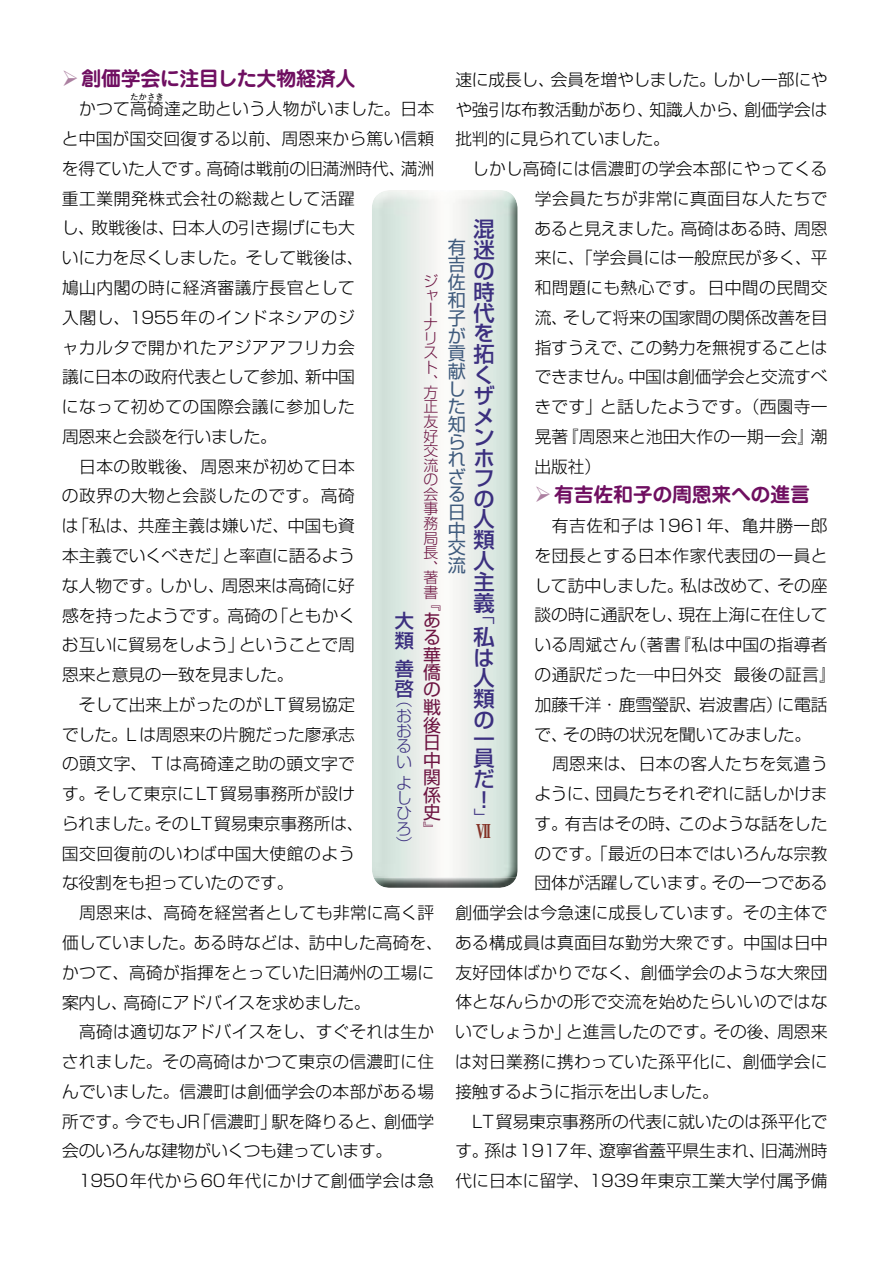
<style>
.page{position:relative;width:893px;height:1263px;background:#fff}
.page>*{position:absolute;margin:0;border:0;box-sizing:border-box;transform-origin:0 0}
.t1{font:500 21.3px/20.9px "Shin Go Pro";color:#3b2f7f}
.t2{font:300 21.3px "Shin Go Pro";color:#3b2f7f}
.t3{font:700 20.1px "Jun 501 Pro";letter-spacing:-.02em;color:#6f0f61}
.t4{font:500 19.2px/20.4px "Shin Go Pro";color:#3b2f7f}
.t5{font:700 19.2px "Ryumin Pro";color:#833125}
.t6{font:300 19.2px "Shin Go Pro";color:#3b2f7f}
.t7{font:18px/17.7px "Shin Go Pro";color:#3f5b7d}
.t8{font:17.85px/17.5px "Shin Go Pro";color:#6e1542;text-align:justify}
.t9{font:300 16.8px/29.7px "Shin Go Pro";letter-spacing:.005em;color:#000}
.t10{font:300 16.8px/29.7px "Shin Go Pro";letter-spacing:.03em;color:#000;text-align:right}
.t11{font:300 16.8px "Shin Go Pro";letter-spacing:-.015em;color:#000}
.t12{font:300 16.8px "Shin Go Pro";letter-spacing:.035em;color:#000}
.t13{font:300 16.8px "Shin Go Pro";letter-spacing:.045em;color:#000}
.t14{font:300 16.8px "Shin Go Pro";letter-spacing:.025em;color:#000}
.t15{font:300 16.8px "Shin Go Pro";letter-spacing:-.02em;color:#000}
.t16{font:300 15.9px/15.5px "Shin Go Pro";color:#3b2f7f;text-align:justify}
.t17{font:300 14.85px/14.5px "Shin Go Pro";color:#6e1542}
.t18{font:300 8.4px "Shin Go Pro";color:#000}
</style>
<div class="page">
<img style="left:383px;top:190px;width:125px;height:2px">
<img style="left:373px;top:877px;width:143px;height:11px">
<img style="left:372px;top:192px;width:146px;height:685px">
<p class="t3" style="left:81px;top:62px;width:276px">創価学会に注目した大物経済人</p>
<p class="t9" style="left:62px;top:92px;width:374px">　かつて高碕達之助という人物がいました。日本</p>
<p class="t9" style="left:551px;top:62px;width:167px">会員を増やしました。</p>
<p class="t9" style="left:455px;top:62px;width:101px">速に成長し、</p>
<p class="t11" style="left:712px;top:66px;width:117px">しかし一部にや</p>
<p class="t18" style="left:130px;top:90px;width:35px">たかさき</p>
<p class="t9" style="left:62px;top:122px;width:374px;text-align:right">と中国が国交回復する以前、周恩来から篤い信頼満洲</p>
<p class="t9" style="left:455px;top:92px;width:200px">や強引な布教活動があり、</p>
<p class="t11" style="left:455px;top:125px;width:216px">批判的に見られていました。</p>
<p class="t9" style="left:455px;top:152px;width:374px">　しかし高碕には信濃町の学会本部にやってくる</p>
<p class="t10" style="left:535px;top:182px;width:294px">学会員たちが非常に真面目な人たちで</p>
<p class="t9" style="left:794px;top:211px;width:35px">周恩</p>
<p class="t9" style="left:744px;top:92px;width:85px">創価学会は</p>
<p class="t9" style="left:649px;top:92px;width:101px">知識人から、</p>
<p class="t9" style="left:62px;top:152px;width:151px">を得ていた人です。</p>
<p class="t12" style="left:62px;top:185px;width:294px">重工業開発株式会社の総裁として活躍</p>
<p class="t9" style="left:172px;top:211px;width:185px">日本人の引き揚げにも大</p>
<p class="t9" style="left:207px;top:152px;width:200px">高碕は戦前の旧満洲時代、</p>
<p class="t1" style="left:473px;top:216px;width:22px">混迷の時代を拓くザメンホフの人類人主義</p>
<p class="t9" style="left:92px;top:211px;width:85px">敗戦後は、</p>
<p class="t9" style="left:681px;top:211px;width:118px">高碕はある時、</p>
<p class="t9" style="left:535px;top:211px;width:151px">あると見えました。</p>
<p class="t9" style="left:535px;top:241px;width:294px">来に、「学会員には一般庶民が多く、平</p>
<p class="t14" style="left:535px;top:274px;width:294px">和問題にも熱心です。日中間の民間交</p>
<p class="t9" style="left:563px;top:301px;width:266px">そして将来の国家間の関係改善を目</p>
<p class="t9" style="left:62px;top:211px;width:35px">し、</p>
<p class="t9" style="left:62px;top:241px;width:303px">いに力を尽くしました。そして戦後は、</p>
<p class="t10" style="left:62px;top:271px;width:294px">鳩山内閣の時に経済審議庁長官として</p>
<p class="t13" style="left:62px;top:304px;width:294px">入閣し、1955年のインドネシアのジ</p>
<p class="t12" style="left:62px;top:333px;width:295px">ャカルタで開かれたアジアアフリカ会</p>
<p class="t9" style="left:305px;top:360px;width:51px">新中国</p>
<p class="t7" style="left:448px;top:236px;width:19px">有吉佐和子が貢献した知られざる日中交流</p>
<p class="t17" style="left:423px;top:272px;width:16px">ジャーナリスト</p>
<p class="t9" style="left:535px;top:301px;width:35px">流、</p>
<p class="t11" style="left:629px;top:333px;width:200px">この勢力を無視することは</p>
<p class="t9" style="left:629px;top:330px;width:200px;text-indent:-94px">指すうえで、<br>中国は創価学会と交流すべ</p>
<p class="t9" style="left:62px;top:360px;width:249px">議に日本の政府代表として参加、</p>
<p class="t10" style="left:62px;top:390px;width:295px">になって初めての国際会議に参加した</p>
<p class="t11" style="left:62px;top:423px;width:216px">周恩来と会談を行いました。</p>
<p class="t10" style="left:62px;top:449px;width:294px">　日本の敗戦後、周恩来が初めて日本</p>
<p class="t10" style="left:62px;top:479px;width:294px">の政界の大物と会談したのです。高碕</p>
<p class="t9" style="left:72px;top:509px;width:284px">「私は、共産主義は嫌いだ、中国も資</p>
<p class="t9" style="left:535px;top:360px;width:101px">できません。</p>
<p class="t9" style="left:535px;top:390px;width:294px">きです」と話したようです。（西園寺一</p>
<p class="t9" style="left:811px;top:420px;width:18px">潮</p>
<p class="t17" style="left:423px;top:373px;width:15px">、</p>
<p class="t17" style="left:423px;top:383px;width:16px;text-align:justify">方正友好交流の会事務局長</p>
<p class="t9" style="left:562px;top:420px;width:254px">『周恩来と池田大作の一期一会』</p>
<p class="t9" style="left:535px;top:420px;width:68px">晃著<br>出版社(</p>
<p class="t3" style="left:554px;top:479px;width:258px">有吉佐和子の周恩来への進言</p>
<p class="t10" style="left:535px;top:509px;width:295px">　有吉佐和子は1961年、亀井勝一郎を団長とする日本作家代表団の一員とその座</p>
<p class="t9" style="left:62px;top:509px;width:18px">は</p>
<p class="t9" style="left:221px;top:539px;width:135px;text-indent:-159px">本主義でいくべきだ」<br>周恩来は高碕に好</p>
<p class="t9" style="left:222px;top:539px;width:134px">と率直に語るよう</p>
<p class="t17" style="left:423px;top:558px;width:15px">、</p>
<p class="t17" style="left:423px;top:568px;width:16px">著書</p>
<p class="t9" style="left:679px;top:568px;width:150px;text-indent:-144px">して訪中しました。<br>現在上海に在住して</p>
<p class="t9" style="left:681px;top:568px;width:101px">私は改めて、</p>
<p class="t9" style="left:62px;top:568px;width:102px">な人物です。</p>
<p class="t9" style="left:159px;top:568px;width:68px">しかし、</p>
<p class="t8" style="left:423px;top:591px;width:19px">『</p>
<p class="t9" style="left:271px;top:598px;width:85px">「ともかく</p>
<p class="t9" style="left:674px;top:598px;width:155px;text-indent:-140px">談の時に通訳をし、<br>『私は中国の指導者</p>
<p class="t9" style="left:239px;top:598px;width:117px;text-indent:-177px">感を持ったようです。高碕の<br>ということで周</p>
<p class="t4" style="left:395px;top:608px;width:20px">大類</p>
<p class="t4" style="left:395px;top:656px;width:20px">善啓</p>
<p class="t8" style="left:423px;top:609px;width:19px">ある華僑の戦後日中関係史</p>
<p class="t2" style="left:473px;top:596px;width:22px">「</p>
<p class="t1" style="left:473px;top:624px;width:22px;line-height:20.2px;text-align:justify">私は人類の一員</p>
<p class="t1" style="left:473px;top:766px;width:22px">だ</p>
<p class="t9" style="left:630px;top:628px;width:53px">（著書</p>
<p class="t9" style="left:62px;top:628px;width:184px">お互いに貿易をしよう」</p>
<p class="t9" style="left:62px;top:658px;width:233px">恩来と意見の一致を見ました。</p>
<p class="t9" style="left:62px;top:687px;width:294px">　そして出来上がったのがLT貿易協定</p>
<p class="t9" style="left:123px;top:717px;width:233px">Ｌは周恩来の片腕だった廖承志</p>
<p class="t9" style="left:535px;top:628px;width:103px">いる周斌さん</p>
<p class="t9" style="left:535px;top:658px;width:188px">の通訳だった─中日外交</p>
<p class="t9" style="left:734px;top:658px;width:104px">最後の証言『</p>
<p class="t9" style="left:699px;top:687px;width:85px">岩波書店）</p>
<p class="t9" style="left:563px;top:687px;width:249px;text-indent:-29px">加藤千洋・鹿雪瑩訳、<br>その時の状況を聞いてみました。</p>
<p class="t9" style="left:777px;top:687px;width:52px">に電話</p>
<p class="t16" style="left:396px;top:690px;width:17px">（</p>
<p class="t16" style="left:396px;top:706px;width:17px">おおるい</p>
<p class="t16" style="left:396px;top:773px;width:17px">よしひろ</p>
<p class="t9" style="left:62px;top:717px;width:68px">でした。</p>
<p class="t10" style="left:62px;top:747px;width:294px">の頭文字、Ｔは高碕達之助の頭文字で</p>
<p class="t9" style="left:62px;top:777px;width:294px">す。そして東京にLT貿易事務所が設け</p>
<p class="t9" style="left:155px;top:807px;width:210px">そのLT貿易東京事務所は、</p>
<p class="t9" style="left:535px;top:717px;width:35px">で、</p>
<p class="t10" style="left:535px;top:747px;width:295px">　周恩来は、日本の客人たちを気遣う</p>
<p class="t9" style="left:596px;top:777px;width:233px">団員たちそれぞれに話しかけま</p>
<p class="t9" style="left:535px;top:777px;width:67px">ように、</p>
<p class="t1" style="left:473px;top:787px;width:13px">!</p>
<p class="t6" style="left:474px;top:802px;width:12px">」</p>
<p class="t9" style="left:565px;top:806px;width:118px">有吉はその時、</p>
<p class="t9" style="left:678px;top:806px;width:151px">このような話をした</p>
<p class="t9" style="left:535px;top:806px;width:35px">す。</p>
<p class="t9" style="left:535px;top:836px;width:294px">のです。「最近の日本ではいろんな宗教</p>
<p class="t9" style="left:712px;top:866px;width:117px">その一つである</p>
<p class="t9" style="left:62px;top:807px;width:100px">られました。</p>
<p class="t12" style="left:62px;top:839px;width:295px">国交回復前のいわば中国大使館のよう</p>
<p class="t11" style="left:62px;top:869px;width:233px">な役割をも担っていたのです。</p>
<p class="t9" style="left:62px;top:896px;width:374px">　周恩来は、高碕を経営者としても非常に高く評</p>
<p class="t9" style="left:62px;top:926px;width:382px">価していました。ある時などは、訪中した高碕を、</p>
<p class="t9" style="left:62px;top:955px;width:374px">かつて、高碕が指揮をとっていた旧満州の工場に</p>
<p class="t11" style="left:123px;top:988px;width:249px">高碕にアドバイスを求めました。</p>
<p class="t8" style="left:423px;top:819px;width:11px">『</p>
<p class="t5" style="left:474px;top:815px;width:18px">Ⅶ</p>
<p class="t16" style="left:396px;top:835px;width:17px">(</p>
<p class="t11" style="left:535px;top:869px;width:183px">団体が活躍しています。</p>
<p class="t9" style="left:455px;top:896px;width:374px">創価学会は今急速に成長しています。その主体で</p>
<p class="t9" style="left:455px;top:926px;width:374px">ある構成員は真面目な勤労大衆です。中国は日中</p>
<p class="t9" style="left:455px;top:955px;width:374px">友好団体ばかりでなく、創価学会のような大衆団</p>
<p class="t9" style="left:455px;top:985px;width:374px">体となんらかの形で交流を始めたらいいのではな</p>
<p class="t9" style="left:777px;top:1015px;width:52px">周恩来</p>
<p class="t9" style="left:62px;top:985px;width:67px">案内し、</p>
<p class="t9" style="left:62px;top:1015px;width:374px">　高碕は適切なアドバイスをし、すぐそれは生か</p>
<p class="t9" style="left:62px;top:1045px;width:374px">されました。その高碕はかつて東京の信濃町に住</p>
<p class="t9" style="left:62px;top:1074px;width:374px">んでいました。信濃町は創価学会の本部がある場</p>
<p class="t9" style="left:384px;top:1104px;width:52px">創価学</p>
<p class="t9" style="left:566px;top:1015px;width:151px">と進言したのです。</p>
<p class="t9" style="left:455px;top:1015px;width:118px">いでしょうか」</p>
<p class="t9" style="left:455px;top:1045px;width:374px">は対日業務に携わっていた孫平化に、創価学会に</p>
<p class="t11" style="left:455px;top:1077px;width:265px">接触するように指示を出しました。</p>
<p class="t9" style="left:455px;top:1104px;width:374px">　LT貿易東京事務所の代表に就いたのは孫平化で</p>
<p class="t9" style="left:761px;top:1134px;width:68px">旧満洲時</p>
<p class="t9" style="left:713px;top:1015px;width:68px">その後、</p>
<p class="t9" style="left:194px;top:1104px;width:85px">「信濃町」</p>
<p class="t9" style="left:272px;top:1104px;width:117px">駅を降りると、</p>
<p class="t9" style="left:62px;top:1104px;width:374px">所です。<br>会のいろんな建物がいくつも建っています。　1950年代から60年代にかけて創価学会は急</p>
<p class="t9" style="left:125px;top:1104px;width:76px">今でもJR</p>
<p class="t15" style="left:484px;top:1137px;width:121px">孫は1917年、</p>
<p class="t9" style="left:599px;top:1134px;width:168px">遼寧省蓋平県生まれ、</p>
<p class="t9" style="left:455px;top:1134px;width:35px">す。</p>
<p class="t9" style="left:455px;top:1164px;width:374px">代に日本に留学、1939年東京工業大学付属予備</p>
</div>
